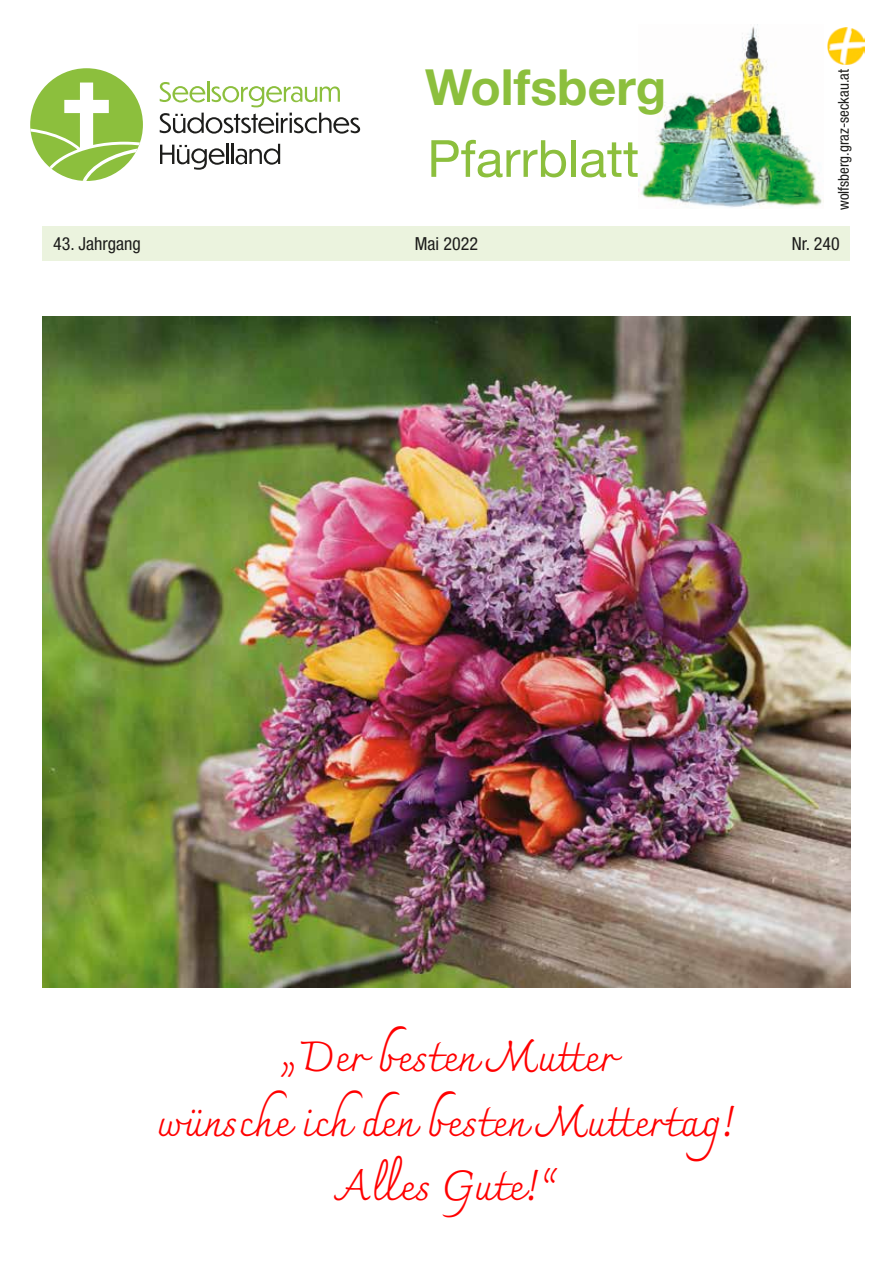
<style>
.page{position:relative;width:893px;height:1263px;background:#fff}
.page>*{position:absolute;margin:0;border:0;box-sizing:border-box;transform-origin:0 0}
.t1{font:51.3px "Helvetica Neue";color:#8cbf3d}
.t2{font:700 49.95px "Helvetica Neue LT Std";color:#8cbf3d}
.t3{font:42px/64.5px "Charmonman";color:#f00;text-align:center}
.t4{font:condensed 18px "Helvetica Neue LT Std";color:#1d1d1b}
.t5{font:condensed 15px "Helvetica Neue LT Std";color:#1d1d1b}
</style>
<div class="page">
<div style="left:43px;top:226px;width:807px;height:34px;background:#ebf3de"></div>
<svg style="left:160px;top:82px;width:45px;height:20px"></svg>
<hr style="left:207px;top:81px;width:2px;height:21px;background:#8cbf3d">
<svg style="left:212px;top:86px;width:128px;height:21px"></svg>
<svg style="left:160px;top:113px;width:200px;height:21px"></svg>
<svg style="left:160px;top:145px;width:65px;height:25px"></svg>
<hr style="left:226px;top:144px;width:3px;height:20px;background:#1d1d1b">
<hr style="left:231px;top:144px;width:3px;height:20px;background:#1d1d1b">
<svg style="left:236px;top:144px;width:44px;height:21px"></svg>
<div style="left:30px;top:68px;width:113px;height:113px;background:#8cbf3d;border-radius:50%"></div>
<svg style="left:30px;top:83px;width:110px;height:98px"></svg>
<img style="left:638px;top:24px;width:186px;height:184px">
<img style="left:827px;top:28px;width:37px;height:37px">
<img style="left:43px;top:317px;width:807px;height:670px">
<p class="t2" style="left:425px;top:57px;width:242px">Wolfsberg</p>
<p class="t1" style="left:427px;top:122px;width:213px">Pfarrblatt</p>
<p class="t5" style="left:835px;top:210px;width:142px;rotate:-90deg">wolfsberg.graz-seckau.at</p>
<p class="t4" style="left:53px;top:233px;width:89px">43. Jahrgang</p>
<p class="t4" style="left:415px;top:233px;width:65px">Mai 2022</p>
<p class="t4" style="left:792px;top:233px;width:49px">Nr. 240</p>
<p class="t3" style="left:156px;top:1024px;width:582px">„Der besten Mutter<br>wünsche ich den besten Muttertag!<br>Alles Gute!“</p>
</div>
